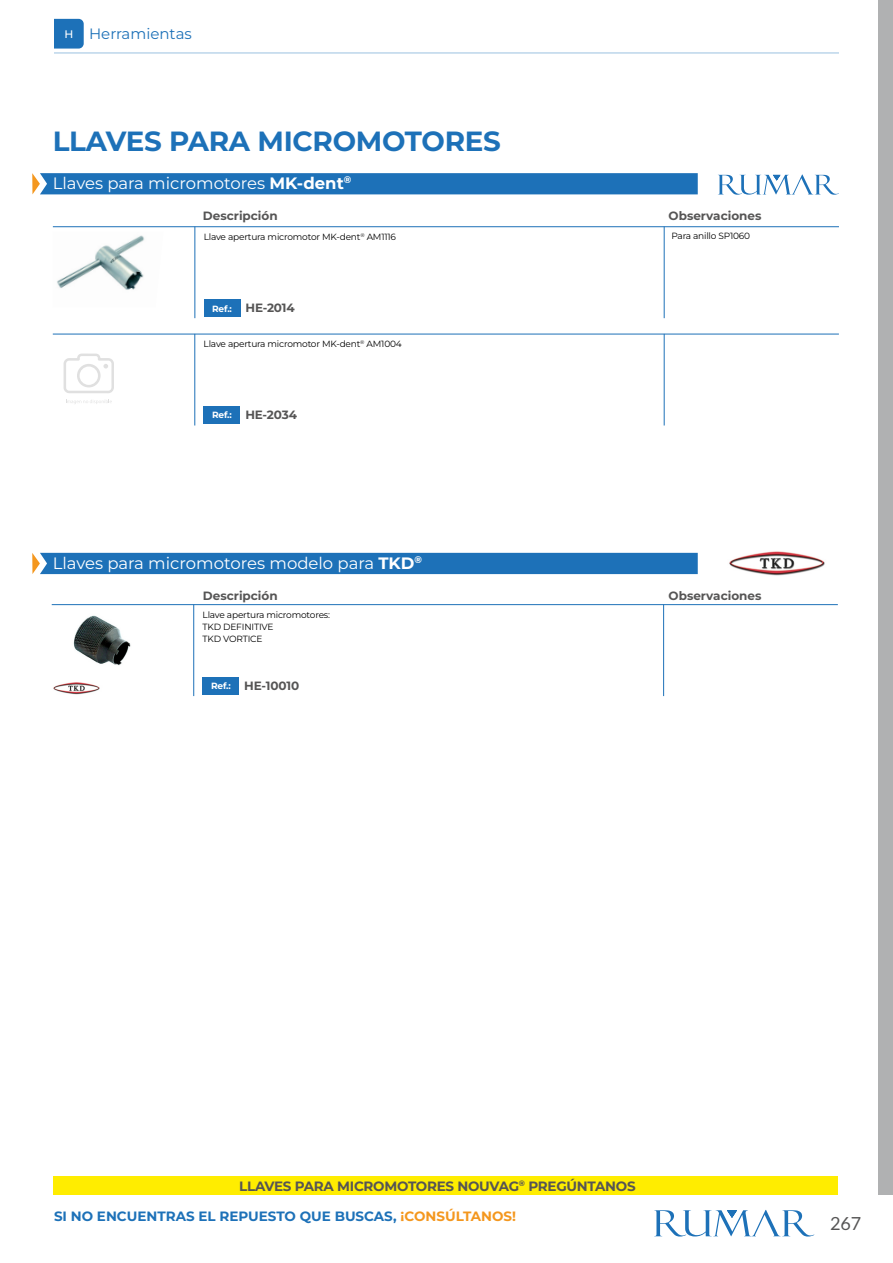
<style>
.page{position:relative;width:893px;height:1263px;background:#fff}
.page>*{position:absolute;margin:0;border:0;box-sizing:border-box;transform-origin:0 0}
.t1{font:700 27.75px "Montserrat";letter-spacing:-.01em;color:#1d71b8}
.t2{font:18px "Lato";color:#565555}
.t3{font:16.5px "Montserrat";color:#fff}
.t4{font:15px "Montserrat";color:#1d71b8}
.t5{font:700 13.5px "Montserrat";color:#1d71b8}
.t6{font:700 13.5px "Montserrat";letter-spacing:-.02em;color:#565555}
.t7{font:700 12px "Montserrat";color:#565555}
.t8{font:9px/12px "Montserrat";letter-spacing:-.02em;color:#000}
.s1{font-weight:500;font-size:10.95px;color:#fff}
.s2{font-weight:700}
.s3{font-size:9px;color:#fff}
.s4{color:#f4971e}
</style>
<div class="page">
<hr style="left:54px;top:52px;width:785px;height:2px;background:#1d71b8">
<div style="left:878px;top:0;width:15px;height:1195px;background:#b0b1b2"></div>
<svg style="left:54px;top:19px;width:30px;height:30px"></svg>
<img style="left:57px;top:235px;width:88px;height:55px">
<svg style="left:64px;top:354px;width:50px;height:39px"></svg>
<svg style="left:66px;top:399px;width:46px;height:5px"></svg>
<div style="left:53px;top:1177px;width:785px;height:18px;background:#ffed00"></div>
<div style="left:204px;top:407px;width:36px;height:17px;background:#1d71b8"></div>
<img style="left:53px;top:605px;width:106px;height:61px">
<hr style="left:195px;top:334px;width:1px;height:91px;background:#1d71b8">
<div style="left:203px;top:677px;width:36px;height:17px;background:#1d71b8"></div>
<hr style="left:193px;top:604px;width:1px;height:92px;background:#1d71b8">
<hr style="left:663px;top:604px;width:1px;height:92px;background:#1d71b8">
<hr style="left:52px;top:604px;width:786px;height:1px;background:#1d71b8">
<img style="left:729px;top:551px;width:96px;height:25px">
<div style="left:32px;top:553px;width:666px;height:21px;background:#1d71b8"></div>
<hr style="left:664px;top:334px;width:1px;height:91px;background:#1d71b8">
<hr style="left:53px;top:334px;width:786px;height:1px;background:#1d71b8">
<img style="left:53px;top:682px;width:47px;height:13px">
<div style="left:204px;top:300px;width:36px;height:17px;background:#1d71b8"></div>
<hr style="left:195px;top:227px;width:1px;height:91px;background:#1d71b8">
<hr style="left:664px;top:227px;width:1px;height:91px;background:#1d71b8">
<hr style="left:53px;top:226px;width:786px;height:1px;background:#1d71b8">
<div style="left:32px;top:173px;width:666px;height:21px;background:#1d71b8"></div>
<svg style="left:718px;top:175px;width:121px;height:20px"></svg>
<svg style="left:654px;top:1210px;width:160px;height:26px"></svg>
<h3 class="t4" style="left:64px;top:23px;width:129px"><span class="s1">H</span> Herramientas</h3>
<h1 class="t1" style="left:53px;top:123px;width:450px">LLAVES PARA MICROMOTORES</h1>
<h3 class="t3" style="left:53px;top:172px;width:300px">Llaves para micromotores <span class="s2">MK-dent</span><sup>®</sup></h3>
<h3 class="t7" style="left:203px;top:208px;width:76px">Descripción</h3>
<p class="t8" style="left:204px;top:231px;width:194px">Llave apertura micromotor MK-dent<sup>®</sup> AM1116</p>
<h3 class="t7" style="left:212px;top:300px;width:84px"><span class="s3">Ref.:</span> HE-2014</h3>
<p class="t8" style="left:204px;top:338px;width:200px">Llave apertura micromotor MK-dent<sup>®</sup> AM1004</p>
<h3 class="t7" style="left:212px;top:407px;width:86px"><span class="s3">Ref.:</span> HE-2034</h3>
<h3 class="t3" style="left:53px;top:552px;width:371px">Llaves para micromotores modelo para <span class="s2">TKD</span><sup>®</sup></h3>
<h3 class="t7" style="left:669px;top:208px;width:94px">Observaciones</h3>
<p class="t8" style="left:671px;top:230px;width:80px">Para anillo SP1060</p>
<h3 class="t7" style="left:203px;top:587px;width:76px">Descripción</h3>
<h3 class="t7" style="left:669px;top:587px;width:94px">Observaciones</h3>
<p class="t8" style="left:203px;top:608px;width:129px">Llave apertura micromotores:<br>TKD DEFINITIVE<br>TKD VORTICE</p>
<h3 class="t7" style="left:211px;top:678px;width:90px"><span class="s3">Ref.:</span> HE-10010</h3>
<h3 class="t6" style="left:239px;top:1177px;width:398px">LLAVES PARA MICROMOTORES NOUVAG<sup>®</sup> PREGÚNTANOS</h3>
<h3 class="t5" style="left:54px;top:1207px;width:463px">SI NO ENCUENTRAS EL REPUESTO QUE BUSCAS, <span class="s4">¡CONSÚLTANOS!</span></h3>
<h2 class="t2" style="left:830px;top:1213px;width:33px">267</h2>
</div>
